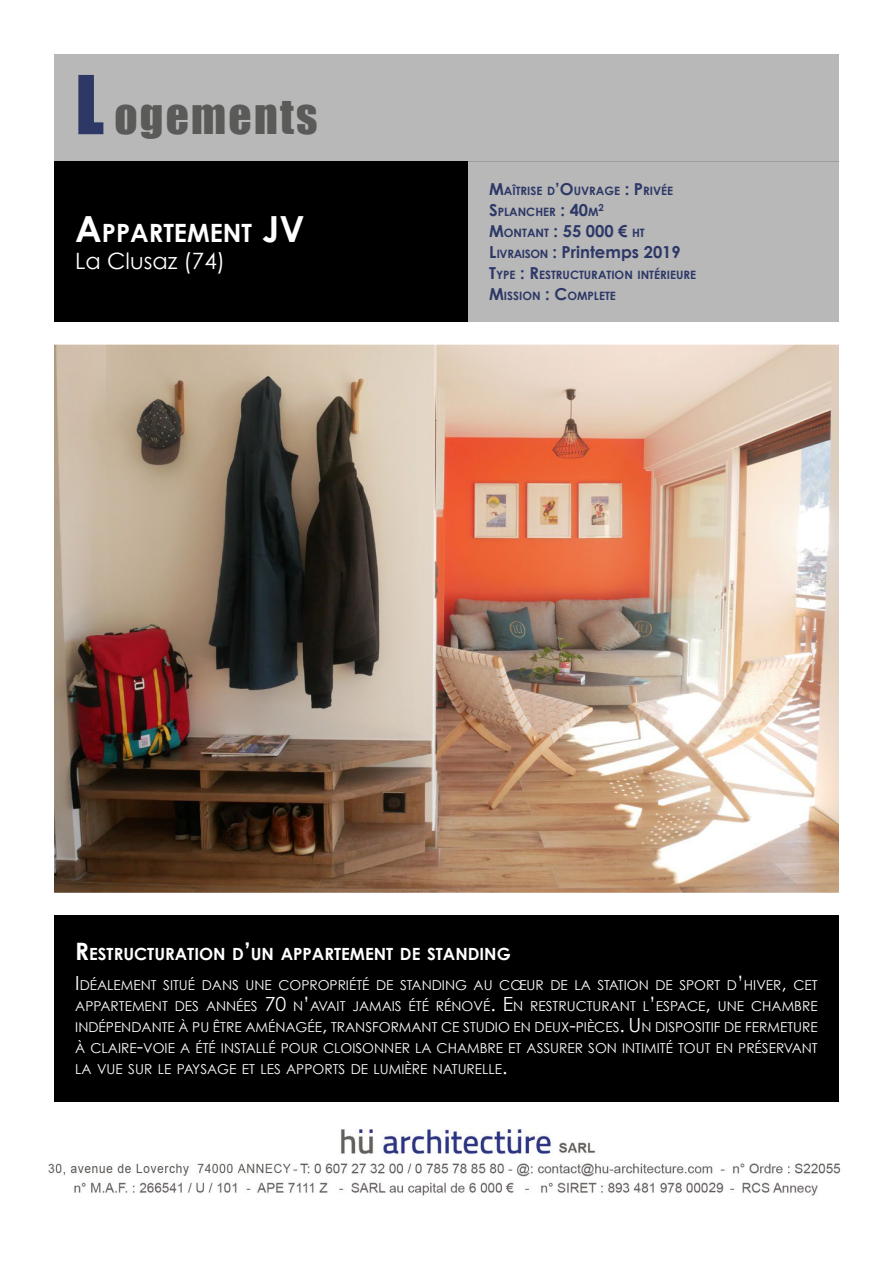
<style>
.page{position:relative;width:893px;height:1263px;background:#fff}
.page>*{position:absolute;margin:0;border:0;box-sizing:border-box;transform-origin:0 0}
.t1{font:45px "Impact";letter-spacing:.05em;color:#5a5a59}
.t2{font:700 25.2px "Century Gothic";color:#fff}
.t3{font:22.5px "Century Gothic";color:#fff}
.t4{font:700 16.8px "Century Gothic";color:#fff}
.t5{font:13.65px/21px "Century Gothic";color:#fff;text-align:justify}
.t6{font:700 11.55px/21px "Century Gothic";color:#2d3867}
.t7{font:700 9.6px "Century Gothic";color:#2d3867}
.s1{font-size:75px;color:#2d3867}
.s2{font-size:36px}
.s3{font-size:16.5px}
.s4{font-size:24px}
.s5{font-size:19.5px}
</style>
<div class="page">
<div style="left:54px;top:54px;width:785px;height:107px;background:#b8b8b8"></div>
<img style="left:48px;top:1129px;width:793px;height:67px">
<div style="left:468px;top:161px;width:371px;height:161px;background:#b8b8b8"></div>
<div style="left:54px;top:161px;width:414px;height:161px;background:#000"></div>
<div style="left:54px;top:915px;width:785px;height:186px;background:#000"></div>
<img style="left:54px;top:345px;width:785px;height:548px">
<h1 class="t1" style="left:75px;top:89px;width:244px"><span class="s1">L</span> OGEMENTS</h1>
<h2 class="t2" style="left:75px;top:216px;width:231px"><span class="s2">A</span>PPARTEMENT <span class="s2">JV</span></h2>
<h3 class="t3" style="left:75px;top:246px;width:151px">La Clusaz (74)</h3>
<p class="t6" style="left:489px;top:180px;width:186px"><span class="s3">M</span>AÎTRISE D<span class="s3">’O</span>UVRAGE <span class="s3">: P</span>RIVÉE<br><span class="s3">S</span>PLANCHER <span class="s3">: 40</span>M</p>
<p class="t7" style="left:599px;top:201px;width:7px">2</p>
<p class="t6" style="left:489px;top:222px;width:193px"><span class="s3">M</span>ONTANT <span class="s3">: 55 000 €</span> HT<br><span class="s3">L</span>IVRAISON <span class="s3">: Printemps 2019</span></p>
<p class="t6" style="left:489px;top:264px;width:209px"><span class="s3">T</span>YPE <span class="s3">: R</span>ESTRUCTURATION INTÉRIEURE<br><span class="s3">M</span>ISSION <span class="s3">: C</span>OMPLETE</p>
<p class="t4" style="left:75px;top:943px;width:437px"><span class="s4">R</span>ESTRUCTURATION D<span class="s4">’</span>UN APPARTEMENT DE STANDING</p>
<p class="t5" style="left:75px;top:974px;width:744px"><span class="s5">I</span>DÉALEMENT SITUÉ DANS UNE COPROPRIÉTÉ DE STANDING AU CŒUR DE LA STATION DE SPORT D<span class="s5">’</span>HIVER<span class="s5">,</span> CET APPARTEMENT DES ANNÉES <span class="s5">70</span> N<span class="s5">’</span>AVAIT JAMAIS ÉTÉ RÉNOVÉ<span class="s5">. E</span>N RESTRUCTURANT L<span class="s5">’</span>ESPACE<span class="s5">,</span> UNE CHAMBRE INDÉPENDANTE À PU ÊTRE AMÉNAGÉE<span class="s5">,</span> TRANSFORMANT CE STUDIO EN DEUX<span class="s5">-</span>PIÈCES<span class="s5">. U</span>N DISPOSITIF DE FERMETURE À CLAIRE<span class="s5">-</span>VOIE A ÉTÉ INSTALLÉ POUR CLOISONNER LA CHAMBRE ET ASSURER SON INTIMITÉ TOUT EN PRÉSERVANT LA VUE SUR LE PAYSAGE ET LES APPORTS DE LUMIÈRE NATURELLE<span class="s5">.</span></p>
</div>
